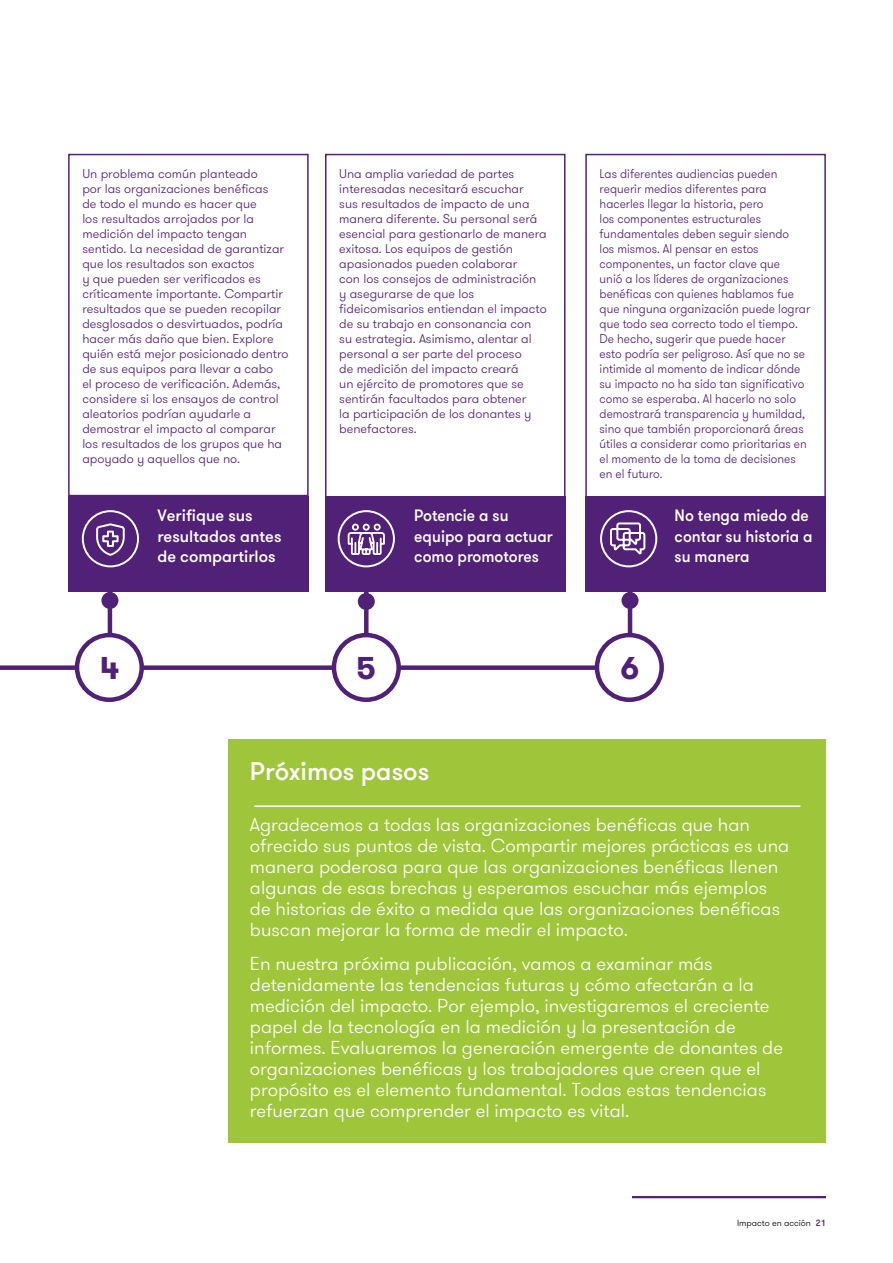
<style>
.page{position:relative;width:893px;height:1263px;background:#fff}
.page>*{position:absolute;margin:0;border:0;box-sizing:border-box;transform-origin:0 0}
.t1{font:700 31.5px "GT Walsheim Pro";color:#512178}
.t2{font:500 25.5px "GT Walsheim Pro";color:#fff}
.t3{font:300 18.75px/21px "GT Walsheim Pro";color:#fff}
.t4{font:500 16.5px/20.2px "GT Walsheim Pro";color:#fff;scale:.95 1}
.t5{font:500 16.5px/20.2px "GT Walsheim Pro";color:#fff}
.t6{font:300 12.75px/15px "GT Walsheim Pro";color:#512178}
.t7{font:300 12.75px/15px "GT Walsheim Pro";color:#512178;scale:.94 1}
.t8{font:300 9px "GT Walsheim Pro";color:#000}
.s1{font-weight:500;color:#512178}
</style>
<div class="page">
<hr style="left:632px;top:1196px;width:194px;height:2px;background:#512178">
<div style="left:325px;top:154px;width:240px;height:346px;border:2px solid #512178"></div>
<div style="left:325px;top:496px;width:240px;height:96px;background:#512178"></div>
<div style="left:68px;top:154px;width:241px;height:342px;border:2px solid #512178"></div>
<div style="left:229px;top:740px;width:597px;height:403px;background:#9fc63b"></div>
<hr style="left:254px;top:805px;width:546px;height:2px;background:#fff">
<div style="left:0;top:665px;width:652px;height:5px;background:#512178"></div>
<div style="left:77px;top:635px;width:65px;height:65px;background:#fff;border-radius:50%"></div>
<div style="left:75px;top:633px;width:69px;height:69px;border:4px solid #512178;border-radius:50%"></div>
<div style="left:334px;top:635px;width:65px;height:65px;background:#fff;border-radius:50%"></div>
<div style="left:332px;top:633px;width:69px;height:69px;border:4px solid #512178;border-radius:50%"></div>
<div style="left:597px;top:635px;width:65px;height:65px;background:#fff;border-radius:50%"></div>
<div style="left:595px;top:633px;width:69px;height:69px;border:4px solid #512178;border-radius:50%"></div>
<div style="left:585px;top:154px;width:241px;height:344px;border:2px solid #512178"></div>
<hr style="left:108px;top:582px;width:4px;height:52px;background:#512178">
<hr style="left:628px;top:582px;width:4px;height:52px;background:#512178">
<div style="left:68px;top:496px;width:241px;height:96px;background:#512178"></div>
<div style="left:585px;top:496px;width:241px;height:96px;background:#512178"></div>
<div style="left:364px;top:583px;width:5px;height:52px;background:#512178"></div>
<svg style="left:82px;top:510px;width:57px;height:57px"></svg>
<svg style="left:600px;top:510px;width:57px;height:57px"></svg>
<svg style="left:338px;top:510px;width:57px;height:57px"></svg>
<div style="left:101px;top:592px;width:17px;height:17px;background:#512178;border-radius:50%"></div>
<div style="left:621px;top:592px;width:17px;height:17px;background:#512178;border-radius:50%"></div>
<div style="left:358px;top:593px;width:17px;height:17px;background:#512178;border-radius:50%"></div>
<p class="t6" style="left:82px;top:166px;width:208px">Un problema común planteado<br>por las organizaciones benéficas<br>de todo el mundo es hacer que<br>los resultados arrojados por la medición del impacto tengan sentido. La necesidad de garantizar que los resultados son exactos<br>y que pueden ser verificados es críticamente importante. Compartir resultados que se pueden recopilar desglosados o desvirtuados, podría hacer más daño que bien. Explore quién está mejor posicionado dentro de sus equipos para llevar a cabo<br>el proceso de verificación. Además, considere si los ensayos de control aleatorios podrían ayudarle a demostrar el impacto al comparar los resultados de los grupos que ha apoyado y aquellos que no.</p>
<p class="t6" style="left:339px;top:166px;width:209px">Una amplia variedad de partes interesadas necesitará escuchar<br>sus resultados de impacto de una manera diferente. Su personal será esencial para gestionarlo de manera exitosa. Los equipos de gestión apasionados pueden colaborar<br>con los consejos de administración<br>y asegurarse de que los fideicomisarios entiendan el impacto de su trabajo en consonancia con su estrategia. Asimismo, alentar al personal a ser parte del proceso<br>de medición del impacto creará<br>un ejército de promotores que se sentirán facultados para obtener<br>la participación de los donantes y benefactores.</p>
<p class="t7" style="left:600px;top:166px;width:226px">Las diferentes audiencias pueden requerir medios diferentes para hacerles llegar la historia, pero<br>los componentes estructurales fundamentales deben seguir siendo<br>los mismos. Al pensar en estos componentes, un factor clave que<br>unió a los líderes de organizaciones benéficas con quienes hablamos fue que ninguna organización puede lograr que todo sea correcto todo el tiempo.<br>De hecho, sugerir que puede hacer esto podría ser peligroso. Así que no se intimide al momento de indicar dónde su impacto no ha sido tan significativo como se esperaba. Al hacerlo no solo demostrará transparencia y humildad, sino que también proporcionará áreas útiles a considerar como prioritarias en el momento de la toma de decisiones en el futuro.</p>
<p class="t5" style="left:157px;top:506px;width:126px">Verifique sus resultados antes de compartirlos</p>
<p class="t4" style="left:675px;top:506px;width:147px">No tenga miedo de contar su historia a su manera</p>
<p class="t4" style="left:414px;top:506px;width:147px">Potencie a su equipo para actuar como promotores</p>
<h1 class="t1" style="left:100px;top:647px;width:21px">4</h1>
<h1 class="t1" style="left:356px;top:647px;width:22px">5</h1>
<h1 class="t1" style="left:621px;top:647px;width:20px">6</h1>
<h2 class="t2" style="left:250px;top:755px;width:181px">Próximos pasos</h2>
<p class="t3" style="left:250px;top:814px;width:541px">Agradecemos a todas las organizaciones benéficas que han ofrecido sus puntos de vista. Compartir mejores prácticas es una manera poderosa para que las organizaciones benéficas llenen algunas de esas brechas y esperamos escuchar más ejemplos de historias de éxito a medida que las organizaciones benéficas buscan mejorar la forma de medir el impacto.</p>
<p class="t3" style="left:250px;top:953px;width:535px">En nuestra próxima publicación, vamos a examinar más detenidamente las tendencias futuras y cómo afectarán a la medición del impacto. Por ejemplo, investigaremos el creciente papel de la tecnología en la medición y la presentación de informes. Evaluaremos la generación emergente de donantes de organizaciones benéficas y los trabajadores que creen que el propósito es el elemento fundamental. Todas estas tendencias refuerzan que comprender el impacto es vital.</p>
<p class="t8" style="left:737px;top:1217px;width:90px">Impacto en acción <span class="s1">21</span></p>
</div>
